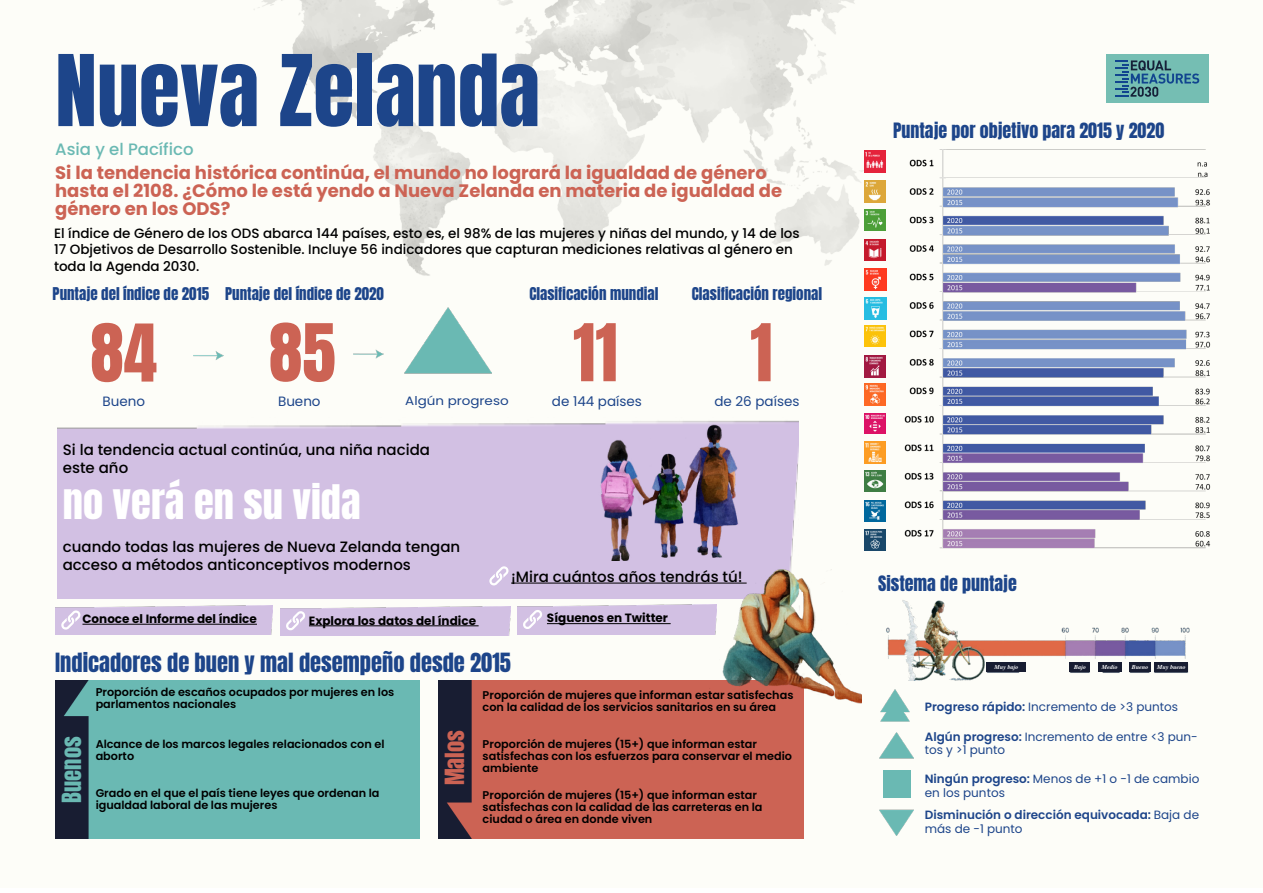
<style>
.page{position:relative;width:1263px;height:893px;background:#fff}
.page>*{position:absolute;margin:0;border:0;box-sizing:border-box;transform-origin:0 0}
.t1{font:84px "Anton";color:#1d458a}
.t2{font:67.5px "Anton";color:#cc6354}
.t3{font:40.5px "Anton";color:#fff}
.t4{font:22.5px "Anton";color:#1d458a}
.t5{font:22.5px "Anton";color:#6ab9b3}
.t6{font:22.5px "Anton";color:#cc6354}
.t7{font:700 18px/18px "Poppins";color:#cc6354}
.t8{font:18px "Anton";color:#1d458a}
.t9{font:500 16.5px "Poppins";color:#6ab9b3}
.t10{font:500 15px/18px "Poppins";color:#000}
.t11{font:15px "Anton";color:#1d458a}
.t12{font:500 13.5px/16.2px "Poppins";color:#000}
.t13{font:13.5px "Poppins";color:#1d458a}
.t14{font:12.15px "Poppins";color:#1d458a;scale:1.11 1}
.t15{font:12px/13.5px "Poppins";color:#1d458a}
.t16{font:700 12px "Poppins";color:#000}
.t17{font:600 12px/13.5px "Poppins";color:#1d458a}
.t18{font:600 11.25px/12px "Poppins";color:#000}
.t19{font:italic 700 6px "Times";color:#fff}
.s1{font-weight:600}
.s2{font-weight:400}
</style>
<div class="page">
<img style="left:55px;top:0;width:1151px;height:839px">
<div style="left:1106px;top:54px;width:103px;height:49px;background:#75beb3"></div>
<svg style="left:1115px;top:60px;width:84px;height:37px"></svg>
<img style="left:56px;top:680px;width:364px;height:159px">
<img style="left:878px;top:594px;width:328px;height:86px">
<img style="left:439px;top:680px;width:364px;height:159px">
<div style="left:57px;top:418px;width:742px;height:180px;background:#d2c0e3"></div>
<img style="left:404px;top:307px;width:87px;height:67px">
<hr style="left:511px;top:583px;width:236px;height:1px;background:#000">
<img style="left:194px;top:341px;width:29px;height:29px">
<img style="left:354px;top:339px;width:30px;height:30px">
<img style="left:56px;top:605px;width:217px;height:30px">
<hr style="left:82px;top:624px;width:175px;height:1px;background:#000">
<svg style="left:61px;top:610px;width:19px;height:20px"></svg>
<img style="left:281px;top:606px;width:229px;height:29px">
<svg style="left:286px;top:611px;width:20px;height:19px"></svg>
<div style="left:518px;top:605px;width:192px;height:29px;background:#d2c0e3"></div>
<hr style="left:547px;top:623px;width:124px;height:1px;background:#000">
<svg style="left:523px;top:610px;width:20px;height:19px"></svg>
<img style="left:533px;top:421px;width:212px;height:139px">
<img style="left:710px;top:566px;width:151px;height:147px">
<img style="left:880px;top:809px;width:33px;height:26px">
<img style="left:878px;top:690px;width:34px;height:38px">
<img style="left:883px;top:770px;width:27px;height:28px">
<img style="left:879px;top:733px;width:34px;height:26px">
<hr style="left:309px;top:625px;width:170px;height:1px;background:#000">
<div style="left:986px;top:663px;width:40px;height:9px;background:#181d32"></div>
<div style="left:1070px;top:663px;width:20px;height:9px;background:#181d32"></div>
<div style="left:1098px;top:663px;width:24px;height:9px;background:#181d32"></div>
<div style="left:1129px;top:663px;width:22px;height:9px;background:#181d32"></div>
<div style="left:1154px;top:663px;width:34px;height:9px;background:#181d32"></div>
<img style="left:899px;top:150px;width:312px;height:419px">
<svg style="left:489px;top:566px;width:20px;height:19px"></svg>
<img style="left:864px;top:150px;width:22px;height:22px">
<img style="left:864px;top:180px;width:22px;height:22px">
<img style="left:864px;top:209px;width:22px;height:22px">
<img style="left:864px;top:239px;width:22px;height:22px">
<img style="left:865px;top:269px;width:21px;height:21px">
<img style="left:865px;top:298px;width:21px;height:21px">
<img style="left:864px;top:325px;width:21px;height:21px">
<img style="left:864px;top:356px;width:22px;height:21px">
<img style="left:864px;top:383px;width:22px;height:22px">
<img style="left:864px;top:413px;width:22px;height:20px">
<img style="left:864px;top:442px;width:22px;height:21px">
<img style="left:864px;top:470px;width:21px;height:21px">
<img style="left:864px;top:501px;width:21px;height:21px">
<img style="left:864px;top:529px;width:21px;height:22px">
<h1 class="t1" style="left:55px;top:48px;width:486px">Nueva Zelanda</h1>
<h3 class="t9" style="left:55px;top:139px;width:140px">Asia y el Pacífico</h3>
<h3 class="t7" style="left:55px;top:163px;width:729px">Si la tendencia histórica continúa, el mundo no logrará la igualdad de género hasta el 2108. ¿Cómo le está yendo a Nueva Zelanda en materia de igualdad de género en los ODS?</h3>
<p class="t12" style="left:54px;top:225px;width:747px">El índice de Género de los ODS abarca 144 países, esto es, el 98% de las mujeres y niñas del mundo, y 14 de los<br>17 Objetivos de Desarrollo Sostenible. Incluye 56 indicadores que capturan mediciones relativas al género en toda la Agenda 2030.</p>
<h3 class="t11" style="left:53px;top:286px;width:158px">Puntaje del índice de 2015</h3>
<h3 class="t11" style="left:225px;top:286px;width:160px">Puntaje del índice de 2020</h3>
<h3 class="t11" style="left:529px;top:286px;width:131px">Clasificación mundial</h3>
<h3 class="t11" style="left:692px;top:286px;width:132px">Clasificación regional</h3>
<h2 class="t2" style="left:90px;top:319px;width:68px">84</h2>
<h2 class="t2" style="left:269px;top:318px;width:68px">85</h2>
<h2 class="t2" style="left:573px;top:318px;width:46px">11</h2>
<h2 class="t2" style="left:750px;top:318px;width:24px">1</h2>
<p class="t13" style="left:102px;top:393px;width:44px">Bueno</p>
<p class="t13" style="left:278px;top:393px;width:44px">Bueno</p>
<p class="t14" style="left:405px;top:393px;width:95px">Algún progreso</p>
<p class="t13" style="left:552px;top:393px;width:92px">de 144 países</p>
<p class="t13" style="left:714px;top:394px;width:87px">de 26 países</p>
<h3 class="t10" style="left:63px;top:441px;width:369px">Si la tendencia actual continúa, una niña nacida este año</h3>
<h3 class="t3" style="left:63px;top:481px;width:299px">no verá en su vida</h3>
<h3 class="t10" style="left:63px;top:538px;width:399px">cuando todas las mujeres de Nueva Zelanda tengan acceso a métodos anticonceptivos modernos</h3>
<h3 class="t10" style="left:511px;top:567px;width:233px">¡Mira cuántos años tendrás tú!</h3>
<p class="t16" style="left:82px;top:612px;width:176px">Conoce el Informe del índice</p>
<p class="t16" style="left:547px;top:611px;width:123px">Síguenos en Twitter</p>
<p class="t16" style="left:309px;top:613px;width:169px">Explora los datos del índice</p>
<h3 class="t4" style="left:55px;top:651px;width:457px">Indicadores de buen y mal desempeño desde 2015</h3>
<h3 class="t5" style="left:60px;top:802px;width:68px;rotate:-90deg">Buenos</h3>
<p class="t18" style="left:96px;top:686px;width:300px">Proporción de escaños ocupados por mujeres en los parlamentos nacionales</p>
<p class="t18" style="left:483px;top:689px;width:312px">Proporción de mujeres que informan estar satisfechas con la calidad de los servicios sanitarios en su área</p>
<p class="t18" style="left:96px;top:738px;width:290px">Alcance de los marcos legales relacionados con el aborto</p>
<p class="t18" style="left:483px;top:738px;width:311px">Proporción de mujeres (15+) que informan estar satisfechas con los esfuerzos para conservar el medio ambiente</p>
<p class="t18" style="left:96px;top:787px;width:285px">Grado en el que el país tiene leyes que ordenan la igualdad laboral de las mujeres</p>
<p class="t18" style="left:483px;top:789px;width:281px">Proporción de mujeres (15+) que informan estar satisfechas con la calidad de las carreteras en la ciudad o área en donde viven</p>
<h3 class="t6" style="left:443px;top:785px;width:57px;rotate:-90deg">Malos</h3>
<h3 class="t8" style="left:893px;top:121px;width:273px">Puntaje por objetivo para 2015 y 2020</h3>
<h3 class="t8" style="left:878px;top:575px;width:140px">Sistema de puntaje</h3>
<p class="t19" style="left:994px;top:661px;width:25px">Muy bajo</p>
<p class="t19" style="left:1074px;top:661px;width:13px">Bajo</p>
<p class="t19" style="left:1102px;top:661px;width:17px">Medio</p>
<p class="t19" style="left:1132px;top:661px;width:18px">Bueno</p>
<p class="t19" style="left:1157px;top:661px;width:30px">Muy bueno</p>
<p class="t15" style="left:925px;top:700px;width:255px"><span class="s1">Progreso rápido:</span> Incremento de &gt;3 puntos</p>
<p class="t15" style="left:925px;top:730px;width:274px"><span class="s1">Algún progreso:</span> Incremento de entre &lt;3 pun&shy;tos y &gt;1 punto</p>
<p class="t15" style="left:925px;top:772px;width:276px"><span class="s1">Ningún progreso:</span> Menos de +1 o -1 de cambio en los puntos</p>
<p class="t17" style="left:925px;top:808px;width:276px">Disminución o dirección equivocada: <span class="s2">Baja de más de -1 punto</span></p>
</div>
